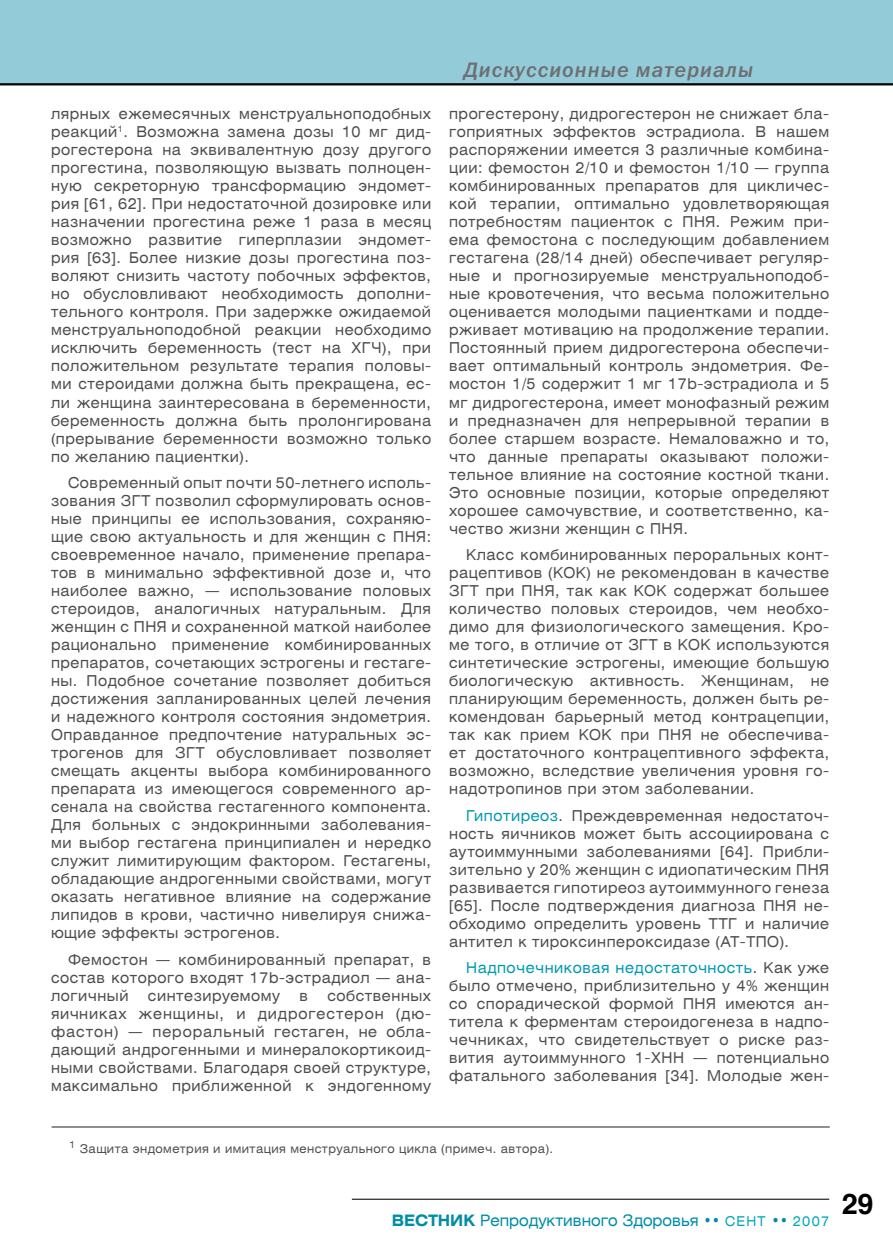
<style>
.page{position:relative;width:893px;height:1246px;background:#fff}
.page>*{position:absolute;margin:0;border:0;box-sizing:border-box;transform-origin:0 0}
.t1{font:700 28.5px "Helvetica Cyr";color:#000}
.t2{font:italic 21px "Franklin Gothic Medium C";letter-spacing:.05em;color:#6d6e71}
.t3{font:15.75px "Helios Ext";color:#008da8;scale:.9 1}
.t4{font:15px/18px "Helios Ext";letter-spacing:.04em;color:#4d4d4f;text-align:justify;scale:.9 1}
.t5{font:12px "Helios Ext";letter-spacing:.04em;color:#4d4d4f;scale:.9 1}
.t6{font:9.6px "Helios Ext";color:#4d4d4f;scale:.9 1}
.s1{color:#0098b2}
.s2{font-weight:700}
.s3{font-size:13.5px;color:#02a6bd}
</style>
<div class="page">
<div style="left:0;top:0;width:893px;height:84px;background:#94cbd9"></div>
<hr style="left:352px;top:1199px;width:477px;height:1px;background:#000">
<hr style="left:0;top:83px;width:893px;height:2px;background:#000">
<hr style="left:52px;top:1127px;width:778px;height:1px;background:#221f20">
<p class="t4" style="left:51px;top:105px;width:424px">лярных ежемесячных менструальноподобных реакций<sup>1</sup>. Возможна замена дозы 10 мг дид&shy;рогестерона на эквивалентную дозу другого прогестина, позволяющую вызвать полноцен&shy;ную секреторную трансформацию эндомет&shy;рия [61, 62]. П ри недостаточной дозировке или назначении прогестина реже 1 раза в месяц возможно развитие гиперплазии эндомет&shy;рия [63]. Более низкие дозы прогестина поз&shy;воляют снизить частоту побочных эффектов, но обусловливают необходимость дополни&shy;тельного контроля. П ри задержке ожидаемой менструальноподобной реакции необходимо исключить беременность (тест на ХГЧ), при положительном результате терапия половы&shy;ми стероидами должна быть прекращена, ес&shy;ли женщина заинтересована в беременности, беременность должна быть пролонгирована (прерывание беременности возможно только по желанию пациентки).</p>
<p class="t4" style="left:51px;top:474px;width:424px;text-indent:17px">Современный опыт почти 50-летнего исполь&shy;зования ЗГТ позволил сформулировать основ&shy;ные принципы ее использования, сохраняю&shy;щие свою актуальность и для женщин с П НЯ: своевременное начало, применение препара&shy;тов в минимально эффективной дозе и, что наиболее важно, — использование половых стероидов, аналогичных натуральным. Для женщин с П НЯ и сохраненной маткой наиболее рационально применение комбинированных препаратов, сочетающих эстрогены и гестаге&shy;ны. П одобное сочетание позволяет добиться достижения запланированных целей лечения и надежного контроля состояния эндометрия.<br>Оправданное предпочтение натуральных эс&shy;трогенов для ЗГТ</p>
<p class="t4" style="left:51px;top:744px;width:424px;text-indent:166px">обусловливает позволяет смещать акценты выбора комбинированного препарата из имеющегося современного ар&shy;сенала на свойства гестагенного компонента.<br>Для больных с эндокринными заболевания&shy;ми выбор гестагена принципиален и нередко служит лимитирующим фактором. Гестагены, обладающие андрогенными свойствами, могут оказать негативное влияние на содержание липидов в крови, частично нивелируя снижа&shy;ющие эффекты эстрогенов.</p>
<p class="t4" style="left:51px;top:950px;width:424px;text-indent:17px">Фемостон — комбинированный препарат, в состав которого входят 17b-эстрадиол — ана&shy;логичный</p>
<p class="t4" style="left:51px;top:986px;width:424px;text-indent:276px">собственных яичниках женщины, и дидрогестерон (дю&shy;фастон) — пероральный гестаген, не обла&shy;дающий андрогенными и минералокортикоид&shy;ными свойствами. Благодаря своей структуре, максимально приближенной к эндогенному</p>
<p class="t4" style="left:148px;top:986px;width:149px">синтезируемому</p>
<p class="t4" style="left:300px;top:986px;width:11px">в</p>
<h2 class="t2" style="left:464px;top:58px;width:291px">Дискуссионные материалы</h2>
<p class="t4" style="left:449px;top:105px;width:424px">прогестерону, дидрогестерон не снижает бла&shy;гоприятных эффектов эстрадиола. В нашем распоряжении имеется 3 различные комбина&shy;ции: фемостон 2/10 и фемостон 1/10 — группа комбинированных препаратов для цикличес&shy;кой терапии, оптимально удовлетворяющая потребностям пациенток с П НЯ. Режим при&shy;ема фемостона с последующим добавлением гестагена (28/14 дней) обеспечивает регуляр&shy;ные и прогнозируемые менструальноподоб&shy;ные кровотечения, что весьма положительно оценивается молодыми пациентками и подде&shy;рживает мотивацию на продолжение терапии.<br>Постоянный прием дидрогестерона обеспечи&shy;вает оптимальный контроль эндометрия. Фе&shy;мостон 1/5 содержит 1 мг 17b-эстрадиола и 5 мг дидрогестерона, имеет монофазный режим и предназначен для непрерывной терапии в более старшем возрасте. Немаловажно и то, что данные препараты оказывают положи&shy;тельное влияние на состояние костной ткани.<br>Это основные позиции, которые определяют хорошее самочувствие, и соответственно, ка&shy;чество жизни женщин с П НЯ.</p>
<p class="t4" style="left:449px;top:546px;width:424px;text-indent:17px">Класс комбинированных пероральных конт&shy;рацептивов (КОК) не рекомендован в качестве ЗГТ при П НЯ, так как КОК содержат большее количество половых стероидов, чем необхо&shy;димо для физиологического замещения. Кро&shy;ме того, в отличие от ЗГТ в КОК используются синтетические эстрогены, имеющие большую биологическую активность. Женщинам, не планирующим беременность, должен быть ре&shy;комендован барьерный метод контрацепции, так как прием КОК при П НЯ не обеспечива&shy;ет достаточного контрацептивного эффекта, возможно, вследствие увеличения уровня го&shy;надотропинов при этом заболевании.</p>
<p class="t4" style="left:449px;top:806px;width:424px;text-indent:17px"><span class="s1">Гипотиреоз</span>. П реждевременная недостаточ&shy;ность яичников может быть ассоциирована с аутоиммунными заболеваниями [64]. П рибли&shy;зительно у 20% женщин с идиопатическим П НЯ развивается гипотиреоз аутоиммунного генеза [65]. После подтверждения диагноза П НЯ не&shy;обходимо определить уровень ТТГ</p>
<p class="t4" style="left:449px;top:914px;width:424px;text-indent:296px">и наличие антител к тироксинпероксидазе (АТ-ТП О).</p>
<p class="t4" style="left:449px;top:959px;width:424px;text-indent:17px"><span class="s1">Надпочечниковая недостаточность</span>. Как уже было отмечено, приблизительно у 4% женщин со спорадической формой П НЯ имеются ан&shy;титела к ферментам стероидогенеза в надпо&shy;чечниках, что свидетельствует о риске раз&shy;вития аутоиммунного 1-ХНН — потенциально фатального заболевания [34]. Молодые жен-</p>
<p class="t6" style="left:70px;top:1138px;width:8px">1</p>
<p class="t5" style="left:80px;top:1141px;width:527px">Защита эндометрия и имитация менструального цикла (примеч. автора).</p>
<p class="t3" style="left:392px;top:1211px;width:487px"><span class="s2">ВЕСТНИК</span> Репродуктивного Здоровья •• <span class="s3">СЕНТ</span> •• <span class="s3">2007</span></p>
<h1 class="t1" style="left:842px;top:1187px;width:33px">29</h1>
</div>
